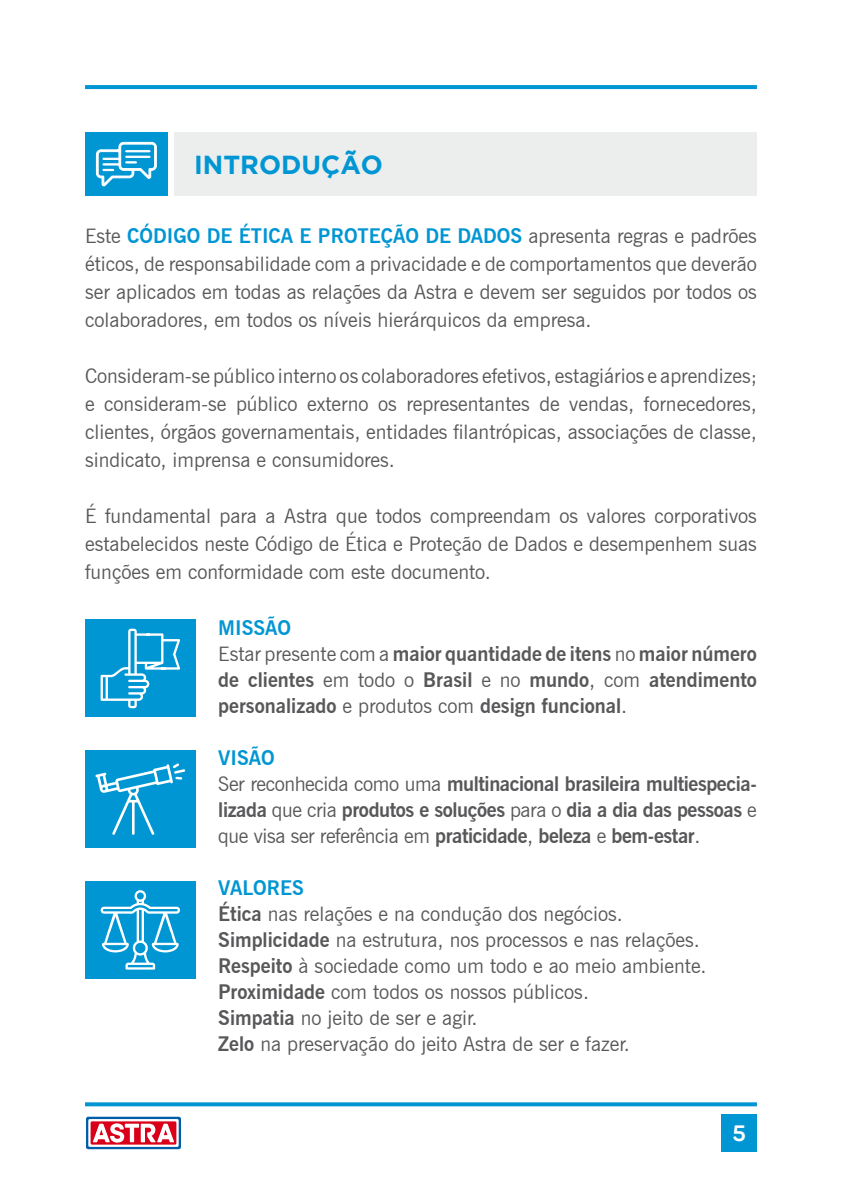
<style>
.page{position:relative;width:842px;height:1191px;background:#fff}
.page>*{position:absolute;margin:0;border:0;box-sizing:border-box;transform-origin:0 0}
.t1{font:700 26px "Gotham";color:#0096d3}
.t2{font:700 22px "Panton";color:#fff}
.t3{font:20px/28px "News Gothic BT";color:#58585a;text-align:justify}
.t4{font:700 20px/26px "News Gothic BT";letter-spacing:-.02em;color:#58585a}
.t5{font:700 20px/26px "News Gothic BT";color:#58585a}
.s1{font-weight:700;color:#0096d3}
.s2{color:#0096d3}
.s3{font-weight:400}
.s4{font-weight:700}
</style>
<div class="page">
<svg style="left:85px;top:85px;width:672px;height:4px;fill:#0096d3"></svg>
<svg style="left:85px;top:1102px;width:672px;height:4px;fill:#0096d3"></svg>
<div style="left:721px;top:1114px;width:36px;height:37px;background:#0096d3"></div>
<div style="left:85px;top:620px;width:111px;height:97px;background:#0096d3"></div>
<div style="left:85px;top:750px;width:111px;height:97px;background:#0096d3"></div>
<div style="left:85px;top:881px;width:111px;height:97px;background:#0096d3"></div>
<div style="left:85px;top:132px;width:83px;height:64px;background:#0096d3"></div>
<div style="left:174px;top:132px;width:583px;height:64px;background:#eceded"></div>
<svg style="left:101px;top:628px;width:79px;height:80px"></svg>
<svg style="left:95px;top:763px;width:90px;height:71px"></svg>
<svg style="left:100px;top:890px;width:80px;height:79px"></svg>
<svg style="left:95px;top:141px;width:62px;height:46px"></svg>
<svg style="left:86px;top:1116px;width:95px;height:34px"></svg>
<h1 class="t1" style="left:194px;top:149px;width:190px">INTRODUÇÃO</h1>
<p class="t3" style="left:85px;top:222px;width:673px">Este <span class="s1">CÓDIGO DE ÉTICA E PROTEÇÃO DE DADOS</span> apresenta regras e padrões éticos, de responsabilidade com a privacidade e de comportamentos que deverão ser aplicados em todas as relações da Astra e devem ser seguidos por todos os colaboradores, em todos os níveis hierárquicos da empresa.</p>
<p class="t3" style="left:85px;top:362px;width:673px">Consideram-se público interno os colaboradores efetivos, estagiários e aprendizes; e consideram-se público externo os representantes de vendas, fornecedores, clientes, órgãos governamentais, entidades filantrópicas, associações de classe, sindicato, imprensa e consumidores.</p>
<p class="t3" style="left:85px;top:502px;width:673px">É fundamental para a Astra que todos compreendam os valores corporativos estabelecidos neste Código de Ética e Proteção de Dados e desempenhem suas funções em conformidade com este documento.</p>
<p class="t5" style="left:218px;top:615px;width:540px"><span class="s2">MISSÃO<br></span><span class="s3">Estar presente com a</span> maior quantidade de itens <span class="s3">no</span> maior número de clientes <span class="s3">em todo o</span> Brasil <span class="s3">e no</span> mundo<span class="s3">, com</span> atendimento personalizado <span class="s3">e produtos com</span> design funcional<span class="s3">.</span></p>
<p class="t4" style="left:218px;top:745px;width:540px"><span class="s2">VISÃO<br></span><span class="s3">Ser reconhecida como uma</span> multinacional brasileira multiespecia&shy;lizada <span class="s3">que cria</span> produtos e soluções <span class="s3">para o</span> dia a dia das pessoas <span class="s3">e que visa ser referência em</span> praticidade<span class="s3">,</span> beleza <span class="s3">e</span> bem-estar<span class="s3">.</span></p>
<p class="t3" style="left:218px;top:875px;width:490px;line-height:26px;text-align:left"><span class="s1">VALORES<br></span><span class="s4">Ética</span> nas relações e na condução dos negócios.<br><span class="s4">Simplicidade</span> na estrutura, nos processos e nas relações.<br><span class="s4">Respeito</span> à sociedade como um todo e ao meio ambiente.<br><span class="s4">Proximidade</span> com todos os nossos públicos.<br><span class="s4">Simpatia</span> no jeito de ser e agir.<br><span class="s4">Zelo</span> na preservação do jeito Astra de ser e fazer.</p>
<p class="t2" style="left:732px;top:1120px;width:15px">5</p>
</div>
